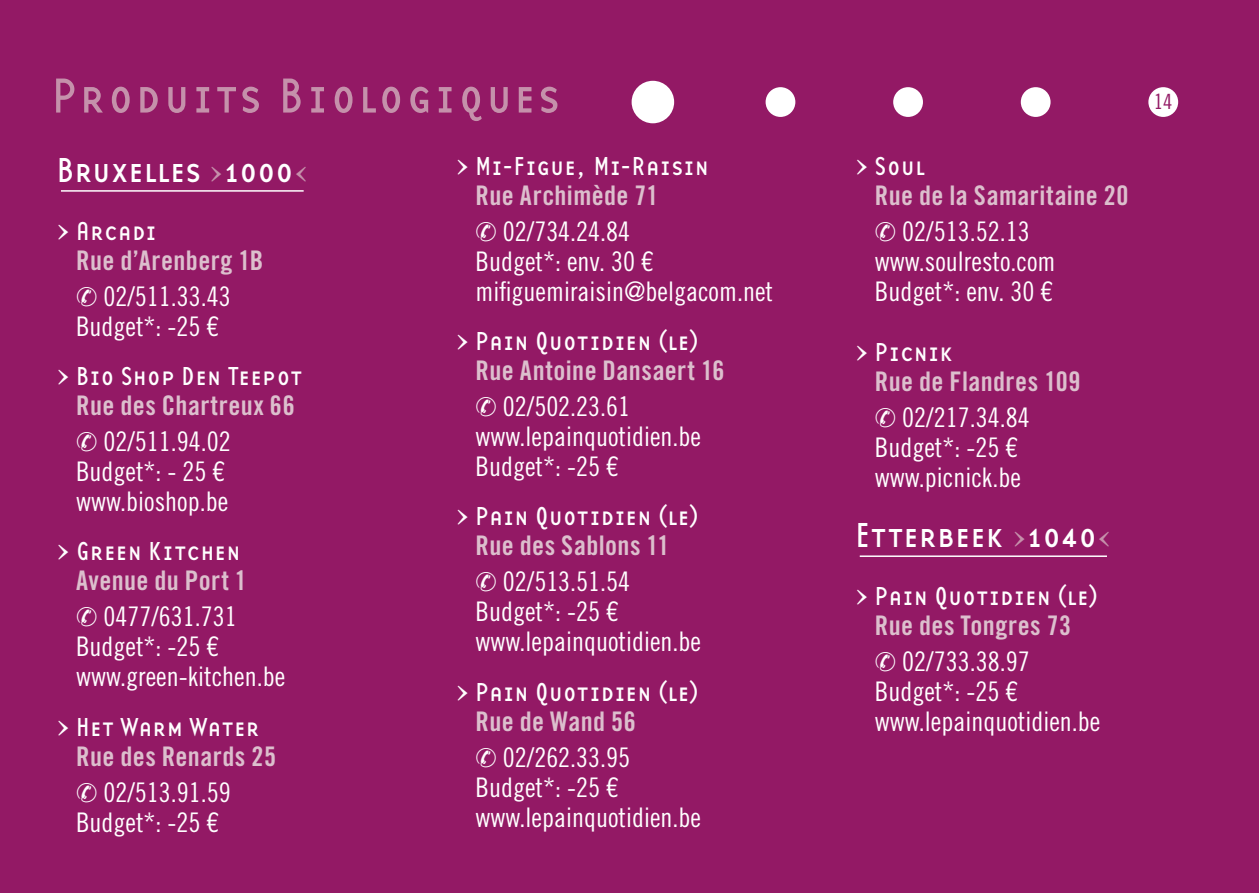
<style>
.page{position:relative;width:1259px;height:893px;background:#931965}
.page>*{position:absolute;margin:0;border:0;box-sizing:border-box;transform-origin:0 0}
.t1{font:51px "Base Twelve Sans Smallcaps";letter-spacing:.05em;color:#c591ab}
.t2{font:36px "Base Twelve Sans Smallcaps";letter-spacing:.005em;color:#fff}
.t3{font:27px/30px "Trade Gothic LT Std Cn 18";color:#fff}
.t4{font:27px "Trade Gothic LT Std Bd Cn 20";letter-spacing:.015em;color:#dcbfcd}
.t5{font:27px "Base Twelve Sans Smallcaps";letter-spacing:.02em;color:#fff}
.t6{font:21px "Trade Gothic LT Std Cn 18";color:#931965}
.s1{font-size:27px;color:#c591ab}
</style>
<div class="page">
<div style="left:631px;top:81px;width:43px;height:42px;background:#fff;border-radius:50%"></div>
<div style="left:765px;top:87px;width:30px;height:30px;background:#fff;border-radius:50%"></div>
<div style="left:893px;top:87px;width:30px;height:30px;background:#fff;border-radius:50%"></div>
<div style="left:1020px;top:87px;width:30px;height:30px;background:#fff;border-radius:50%"></div>
<div style="left:1148px;top:87px;width:30px;height:30px;background:#fff;border-radius:50%"></div>
<hr style="left:61px;top:190px;width:243px;height:2px;background:#fff">
<hr style="left:859px;top:555px;width:248px;height:2px;background:#fff">
<h1 class="t1" style="left:52px;top:65px;width:509px">Produits Biologiques</h1>
<h2 class="t2" style="left:57px;top:148px;width:252px">Bruxelles <span class="s1">&gt;</span>1000<span class="s1">&lt;</span></h2>
<p class="t5" style="left:57px;top:214px;width:102px">&gt; Arcadi</p>
<p class="t4" style="left:76px;top:250px;width:189px">Rue d’Arenberg 1B</p>
<p class="t3" style="left:76px;top:284px;width:156px">✆ 02/511.33.43<br>Budget*: -25 €</p>
<p class="t5" style="left:57px;top:360px;width:247px">&gt; Bio Shop Den Teepot</p>
<p class="t4" style="left:76px;top:396px;width:220px">Rue des Chartreux 66</p>
<p class="t3" style="left:76px;top:430px;width:156px">✆ 02/511.94.02<br>Budget*: - 25 € www.bioshop.be</p>
<p class="t5" style="left:57px;top:535px;width:185px">&gt; Green Kitchen</p>
<p class="t4" style="left:76px;top:571px;width:172px">Avenue du Port 1</p>
<p class="t3" style="left:76px;top:605px;width:210px">✆ 0477/631.731<br>Budget*: -25 € www.green-kitchen.be</p>
<p class="t5" style="left:57px;top:711px;width:204px">&gt; Het Warm Water</p>
<p class="t4" style="left:76px;top:747px;width:201px">Rue des Renards 25</p>
<p class="t3" style="left:76px;top:780px;width:156px">✆ 02/513.91.59<br>Budget*: -25 €</p>
<p class="t5" style="left:456px;top:149px;width:254px">&gt; Mi-Figue, Mi-Raisin</p>
<p class="t4" style="left:475px;top:185px;width:184px">Rue Archimède 71</p>
<p class="t3" style="left:475px;top:219px;width:299px">✆ 02/734.24.84<br>Budget*: env. 30 € mifiguemiraisin@belgacom.net</p>
<p class="t5" style="left:456px;top:325px;width:244px">&gt; Pain Quotidien (le)</p>
<p class="t4" style="left:475px;top:361px;width:250px">Rue Antoine Dansaert 16</p>
<p class="t3" style="left:475px;top:395px;width:227px">✆ 02/502.23.61 www.lepainquotidien.be<br>Budget*: -25 €</p>
<p class="t5" style="left:456px;top:500px;width:244px">&gt; Pain Quotidien (le)</p>
<p class="t4" style="left:475px;top:536px;width:195px">Rue des Sablons 11</p>
<p class="t3" style="left:475px;top:570px;width:227px">✆ 02/513.51.54<br>Budget*: -25 € www.lepainquotidien.be</p>
<p class="t5" style="left:456px;top:676px;width:244px">&gt; Pain Quotidien (le)</p>
<p class="t4" style="left:475px;top:711px;width:162px">Rue de Wand 56</p>
<p class="t3" style="left:475px;top:745px;width:227px">✆ 02/262.33.95<br>Budget*: -25 € www.lepainquotidien.be</p>
<p class="t5" style="left:855px;top:149px;width:70px">&gt; Soul</p>
<p class="t4" style="left:875px;top:185px;width:255px">Rue de la Samaritaine 20</p>
<p class="t3" style="left:875px;top:219px;width:182px">✆ 02/513.52.13 www.soulresto.com<br>Budget*: env. 30 €</p>
<p class="t5" style="left:855px;top:336px;width:99px">&gt; Picnik</p>
<p class="t4" style="left:875px;top:371px;width:207px">Rue de Flandres 109</p>
<p class="t3" style="left:875px;top:405px;width:156px">✆ 02/217.34.84<br>Budget*: -25 € www.picnick.be</p>
<h2 class="t2" style="left:855px;top:513px;width:257px">Etterbeek <span class="s1">&gt;</span>1040<span class="s1">&lt;</span></h2>
<p class="t5" style="left:855px;top:580px;width:244px">&gt; Pain Quotidien (le)</p>
<p class="t4" style="left:875px;top:616px;width:198px">Rue des Tongres 73</p>
<p class="t3" style="left:875px;top:650px;width:227px">✆ 02/733.38.97<br>Budget*: -25 € www.lepainquotidien.be</p>
<p class="t6" style="left:1153px;top:94px;width:20px">14</p>
</div>
